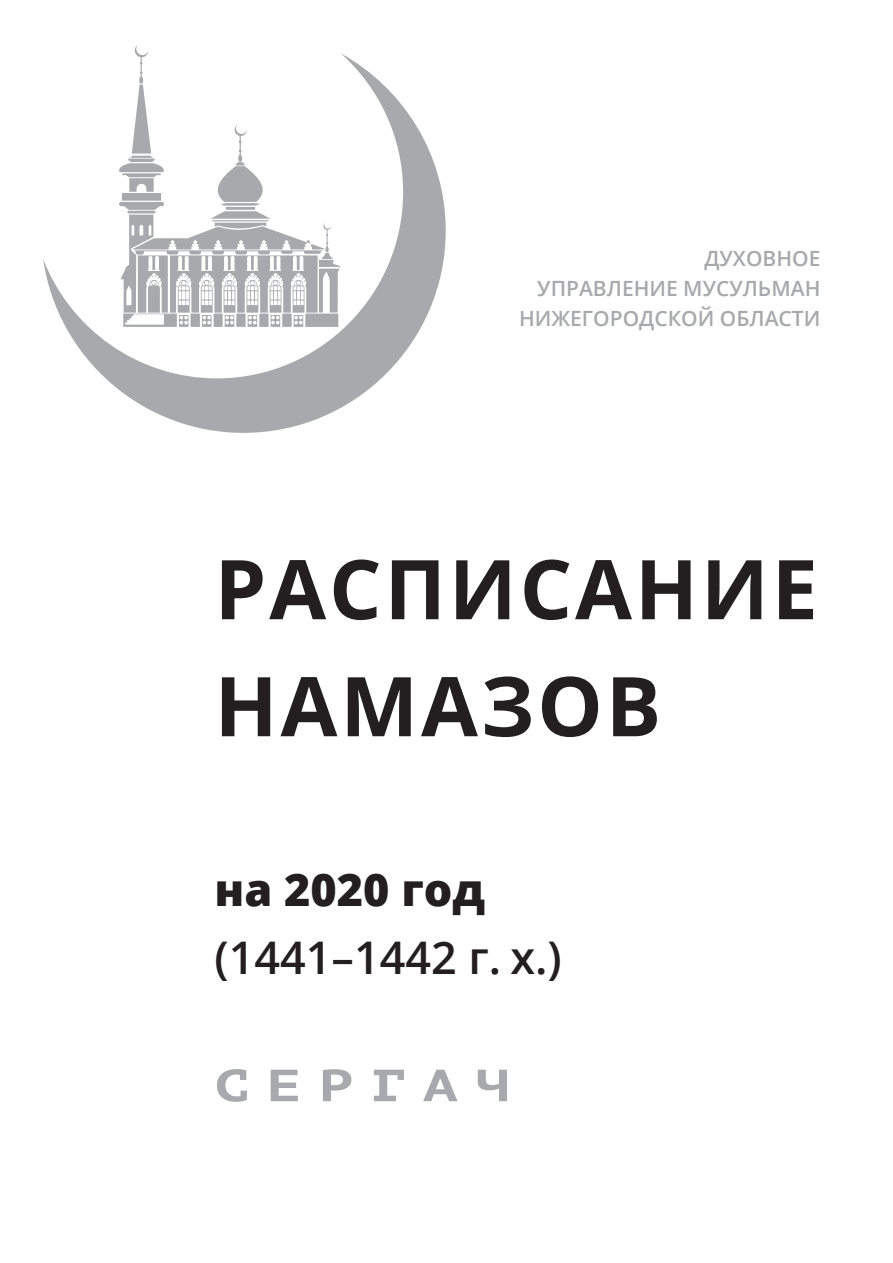
<style>
.page{position:relative;width:893px;height:1263px;background:#fff}
.page>*{position:absolute;margin:0;border:0;box-sizing:border-box;transform-origin:0 0}
.t1{font:700 82.5px/117px "Open Sans";letter-spacing:.035em;color:#231f20}
.t2{font:600 45px "Open Sans";color:#231f20}
.t3{font:800 45px "Open Sans";color:#231f20}
.t4{font:700 45px "PT Mono";letter-spacing:.29em;color:#a8a9ad;scale:1.3 1}
.t5{font:600 21px/30px "Open Sans";color:#a8a9ad;text-align:right}
</style>
<div class="page">
<svg style="left:43px;top:53px;width:403px;height:380px"></svg>
<p class="t5" style="left:519px;top:243px;width:303px">Духовное<br>управление мусульман<br>Н ижегородской области</p>
<h1 class="t1" style="left:214px;top:529px;width:605px">Расписание намазов</h1>
<h2 class="t3" style="left:214px;top:855px;width:272px">на 2020 год</h2>
<h2 class="t2" style="left:214px;top:926px;width:349px">(1441–1442 г. х.)</h2>
<h2 class="t4" style="left:214px;top:1059px;width:229px">Сергач</h2>
</div>
